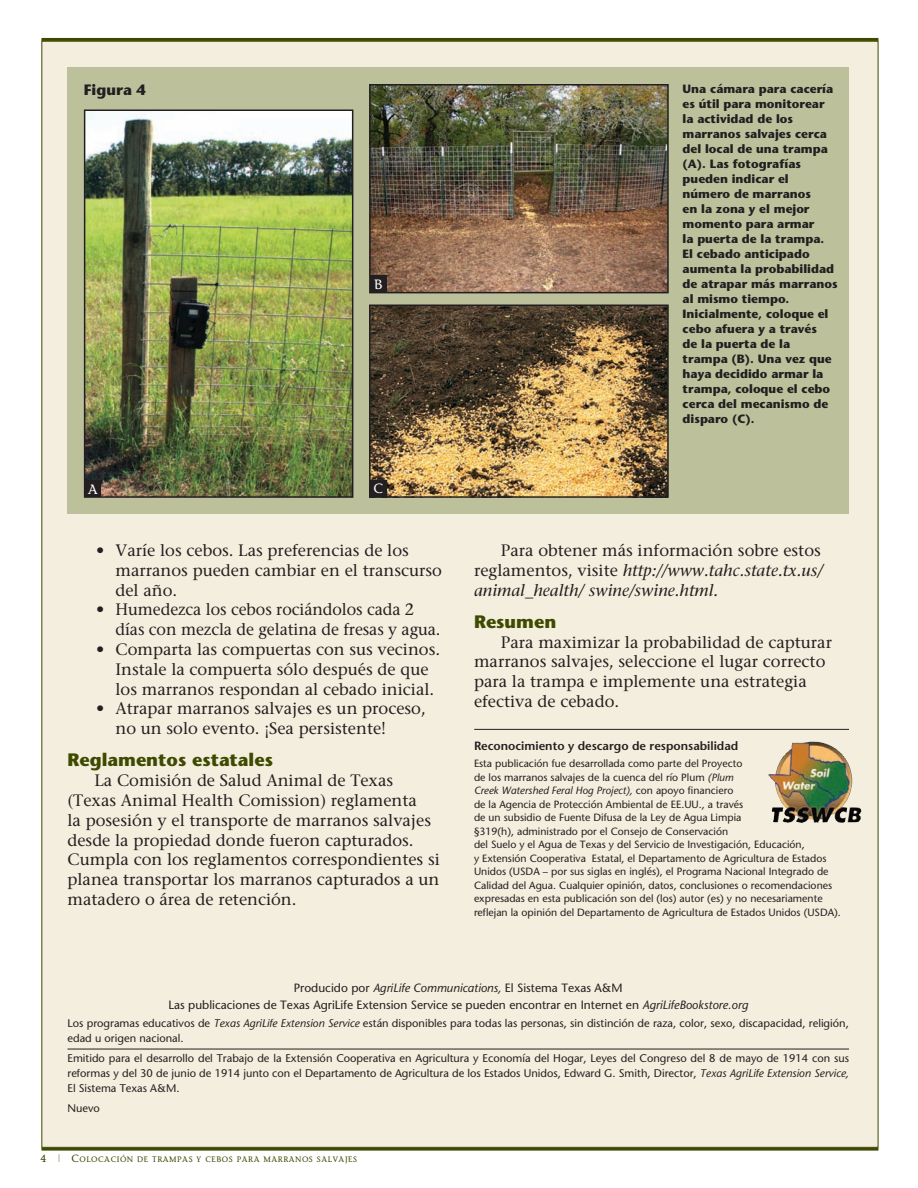
<style>
.page{position:relative;width:918px;height:1188px;background:#fff}
.page>*{position:absolute;margin:0;border:0;box-sizing:border-box;transform-origin:0 0}
.subheds_12_pt_Stone{font:700 18px "Stone Sans";color:#3e4a00}
.body_text_NO_CAPS__1{font:16.5px/19.8px "Stone Serif";color:#231f20}
.tabs{font:16.5px/19.8px "Stone Serif";color:#231f20}
.body_text_NO_CAPS__1-2{font:italic 16.5px/19.8px "Stone Serif";color:#231f20}
.t1{font:700 15px "Stone Sans";color:#231f20}
.t2{font:13.5px "Stone Informal";color:#fff}
.photo_CAPTIONS_8pt_s{font:700 12px/15px "Stone Sans";color:#231f20}
.t3{font:12px "Stone Sans";color:#231f20}
.t4{font:600 12px "Stone Sans";color:#231f20}
.t5{font:11.1px/15px "Stone Sans";color:#231f20}
.t6{font:10.5px/13.5px "Stone Sans";color:#231f20}
.t7{font:7.8px "Stone Informal";letter-spacing:.065em;color:#3e4a00}
.s1{font-style:normal}
.s2{font-style:italic}
.s3{font-size:10.5px}
.s4{font-size:10.5px;color:#959c68}
</style>
<div class="page">
<div style="left:41px;top:41px;width:837px;height:1107px;background:#f3eedd;border:1px solid #3e4a00"></div>
<hr style="left:41px;top:1148px;width:837px;height:3px;background:#3e4a00">
<hr style="left:41px;top:38px;width:837px;height:3px;background:#3e4a00">
<img style="left:769px;top:742px;width:77px;height:81px">
<hr style="left:474px;top:729px;width:375px;height:1px;background:#231f20">
<hr style="left:68px;top:1049px;width:781px;height:1px;background:#231f20">
<div style="left:68px;top:68px;width:781px;height:446px;background:#bcc19c"></div>
<img style="left:372px;top:87px;width:294px;height:203px">
<div style="left:369px;top:84px;width:300px;height:209px;border:2px solid #231f20"></div>
<div style="left:370px;top:276px;width:17px;height:16px;background:#231f20"></div>
<img style="left:372px;top:307px;width:294px;height:188px">
<div style="left:369px;top:304px;width:300px;height:194px;border:2px solid #231f20"></div>
<div style="left:370px;top:480px;width:16px;height:16px;background:#231f20"></div>
<img style="left:87px;top:113px;width:263px;height:382px">
<div style="left:84px;top:110px;width:269px;height:388px;border:2px solid #231f20"></div>
<div style="left:85px;top:481px;width:16px;height:16px;background:#231f20"></div>
<p class="t1" style="left:84px;top:81px;width:63px">Figura 4</p>
<p class="t2" style="left:374px;top:276px;width:10px">B</p>
<p class="t2" style="left:88px;top:481px;width:12px">A</p>
<p class="t2" style="left:374px;top:480px;width:11px">C</p>
<p class="tabs" style="left:116px;top:540px;width:328px;text-indent:-20px">• Varíe los cebos. Las preferencias de los marranos pueden cambiar en el transcurso del año.</p>
<p class="tabs" style="left:116px;top:600px;width:327px;text-indent:-20px">• Humedezca los cebos rociándolos cada 2 días con mezcla de gelatina de fresas y agua.</p>
<p class="tabs" style="left:116px;top:639px;width:326px;text-indent:-20px">• Comparta las compuertas con sus vecinos.<br>Instale la compuerta sólo después de que los marranos respondan al cebado inicial.</p>
<p class="tabs" style="left:116px;top:699px;width:312px;text-indent:-20px">• Atrapar marranos salvajes es un proceso, no un solo evento. ¡Sea persistente!</p>
<p class="subheds_12_pt_Stone" style="left:68px;top:749px;width:207px">Reglamentos estatales</p>
<p class="body_text_NO_CAPS__1" style="left:68px;top:770px;width:374px;text-indent:27px">La Comisión de Salud Animal de Texas (Texas Animal Health Comission) reglamenta<br>la posesión y el transporte de marranos salvajes desde la propiedad donde fueron capturados.<br>Cumpla con los reglamentos correspondientes si planea transportar los marranos capturados a un matadero o área de retención.</p>
<p class="photo_CAPTIONS_8pt_s" style="left:683px;top:81px;width:157px">Una cámara para cacería es útil para monitorear la actividad de los marranos salvajes cerca del local de una trampa (A). Las fotografías pueden indicar el número de marranos<br>en la zona y el mejor momento para armar<br>la puerta de la trampa.<br>El cebado anticipado aumenta la probabilidad de atrapar más marranos al mismo tiempo.<br>Inicialmente, coloque el cebo afuera y a través<br>de la puerta de la trampa (B). Una vez que haya decidido armar la trampa, coloque el cebo cerca del mecanismo de disparo (C).</p>
<p class="body_text_NO_CAPS__1-2" style="left:474px;top:540px;width:350px;text-indent:27px"><span class="s1">Para obtener más información sobre estos reglamentos, visite</span> http://www.tahc.state.tx.us/ animal_health/ swine/swine.html.</p>
<p class="subheds_12_pt_Stone" style="left:474px;top:610px;width:84px">Resumen</p>
<p class="body_text_NO_CAPS__1" style="left:474px;top:632px;width:360px;text-indent:27px">Para maximizar la probabilidad de capturar marranos salvajes, seleccione el lugar correcto para la trampa e implemente una estrategia efectiva de cebado.</p>
<p class="t4" style="left:474px;top:739px;width:266px">Reconocimiento y descargo de responsabilidad</p>
<p class="t6" style="left:474px;top:757px;width:368px">Esta publicación fue desarrollada como parte del Proyecto<br>de los marranos salvajes de la cuenca del río Plum <span class="s2">(Plum<br>Creek Watershed Feral Hog Project),</span> con apoyo financiero<br>de la Agencia de Protección Ambiental de EE.UU., a través<br>de un subsidio de Fuente Difusa de la Ley de Agua Limpia<br>§319(h), administrado por el Consejo de Conservación<br>del Suelo y el Agua de Texas y del Servicio de Investigación, Educación,<br>y Extensión Cooperativa Estatal, el Departamento de Agricultura de Estados Unidos (USDA – por sus siglas en inglés), el Programa Nacional Integrado de Calidad del Agua. Cualquier opinión, datos, conclusiones o recomendaciones expresadas en esta publicación son del (los) autor (es) y no necesariamente reflejan la opinión del Departamento de Agricultura de Estados Unidos (USDA).</p>
<p class="t3" style="left:294px;top:980px;width:330px">Producido por <span class="s2">AgriLife Communications,</span> El Sistema Texas A&amp;M</p>
<p class="t3" style="left:168px;top:998px;width:581px">Las publicaciones de Texas AgriLife Extension Service se pueden encontrar en Internet en <span class="s2">AgriLifeBookstore.org</span></p>
<p class="t5" style="left:68px;top:1015px;width:783px">Los programas educativos de <span class="s2">Texas AgriLife Extension Service</span> están disponibles para todas las personas, sin distinción de raza, color, sexo, discapacidad, religión, edad u origen nacional.</p>
<p class="t5" style="left:68px;top:1051px;width:783px;text-align:justify">Emitido para el desarrollo del Trabajo de la Extensión Cooperativa en Agricultura y Economía del Hogar, Leyes del Congreso del 8 de mayo de 1914 con sus reformas y del 30 de junio de 1914 junto con el Departamento de Agricultura de los Estados Unidos, Edward G. Smith, Director, <span class="s2">Texas AgriLife Extension Service, </span>El Sistema Texas A&amp;M.</p>
<p class="t5" style="left:68px;top:1101px;width:34px">Nuevo</p>
<p class="t7" style="left:40px;top:1154px;width:318px"><span class="s3">4</span> <span class="s4">|</span> <span class="s3">C</span>OLOCACIÓN DE TRAMPAS Y CEBOS PARA MARRANOS SALVAJES</p>
</div>
